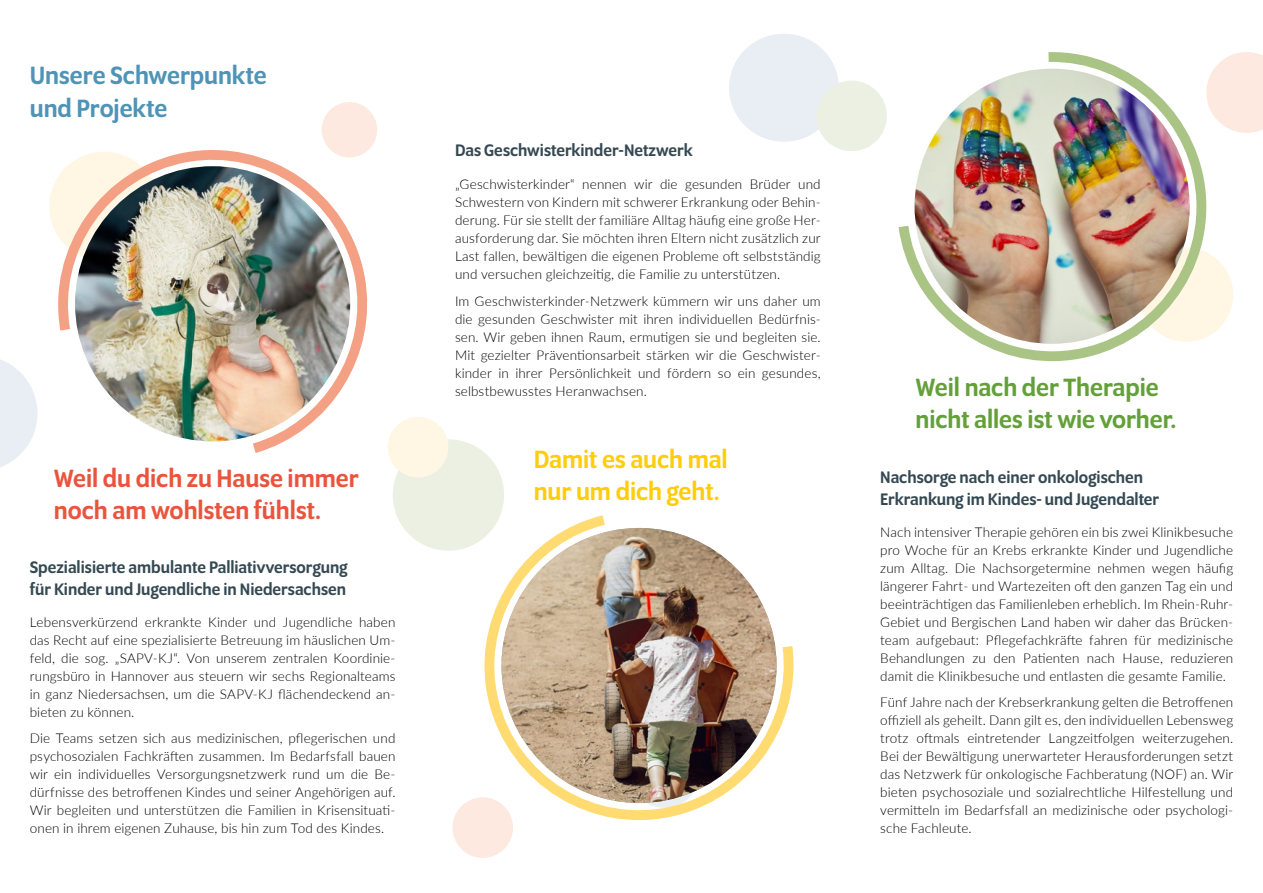
<style>
.page{position:relative;width:1263px;height:893px;background:#fff}
.page>*{position:absolute;margin:0;border:0;box-sizing:border-box;transform-origin:0 0}
.Überschrift_2{font:500 27px/32.4px "Program OT";color:#ea543c}
.Überschrift_2-2{font:500 27px/32.4px "Program OT";color:#63a03a}
.Überschrift_1{font:500 27px/32.4px "Program OT";color:#4f94b6}
.Überschrift_2-3{font:500 27px/32.4px "Program OT";color:#ffcd09}
.Überschrift_2-4{font:500 18px/21.6px "Program OT";color:#354953}
.Fließtext_-_Lato{font:300 13.5px/18px "Lato";letter-spacing:.01em;color:#000;text-align:justify}
</style>
<div class="page">
<div style="left:729px;top:34px;width:110px;height:108px;background:#e8eef4;border-radius:50%"></div>
<svg style="left:0;top:359px;width:37px;height:108px"></svg>
<div style="left:393px;top:439px;width:111px;height:112px;background:#ebf0e2;border-radius:50%"></div>
<div style="left:1139px;top:248px;width:94px;height:94px;background:#fff7e4;border-radius:50%"></div>
<div style="left:322px;top:102px;width:55px;height:55px;background:#fde9e0;border-radius:50%"></div>
<svg style="left:1209px;top:52px;width:54px;height:81px;background:#fdebe4"></svg>
<div style="left:388px;top:417px;width:60px;height:60px;background:#fff7e4;border-radius:50%"></div>
<div style="left:452px;top:797px;width:61px;height:61px;background:#fde9e0;border-radius:50%"></div>
<div style="left:816px;top:81px;width:71px;height:70px;background:#ebf0e2;border-radius:50%"></div>
<img style="left:898px;top:52px;width:311px;height:310px">
<img style="left:49px;top:138px;width:327px;height:315px">
<img style="left:475px;top:515px;width:319px;height:308px">
<p class="Überschrift_1" style="left:30px;top:59px;width:238px">Unsere Schwerpunkte und Projekte</p>
<p class="Überschrift_2" style="left:54px;top:462px;width:306px">Weil du dich zu Hause immer noch am wohlsten fühlst.</p>
<p class="Überschrift_2-4" style="left:30px;top:556px;width:319px">Spezialisierte ambulante Palliativversorgung für Kinder und Jugendliche in Niedersachsen</p>
<p class="Fließtext_-_Lato" style="left:30px;top:613px;width:367px">Lebensverkürzend erkrankte Kinder und Jugendliche haben das Recht auf eine spezialisierte Betreuung im häuslichen Um&shy;feld, die sog. „SAPV-KJ“. Von unserem zentralen Koordinie&shy;rungsbüro in Hannover aus steuern wir sechs Regionalteams in ganz Niedersachsen, um die SAPV-KJ flächendeckend an&shy;bieten zu können.</p>
<p class="Fließtext_-_Lato" style="left:30px;top:729px;width:367px">Die Teams setzen sich aus medizinischen, pflegerischen und psychosozialen Fachkräften zusammen. Im Bedarfsfall bauen wir ein individuelles Versorgungsnetzwerk rund um die Be&shy;dürfnisse des betroffenen Kindes und seiner Angehörigen auf.<br>Wir begleiten und unterstützen die Familien in Krisensituati&shy;onen in ihrem eigenen Zuhause, bis hin zum Tod des Kindes.</p>
<p class="Überschrift_2-4" style="left:455px;top:139px;width:239px">Das Geschwisterkinder-Netzwerk</p>
<p class="Fließtext_-_Lato" style="left:455px;top:175px;width:367px">„Geschwisterkinder“ nennen wir die gesunden Brüder und Schwestern von Kindern mit schwerer Erkrankung oder Behin&shy;derung. Für sie stellt der familiäre Alltag häufig eine große Her&shy;ausforderung dar. Sie möchten ihren Eltern nicht zusätzlich zur Last fallen, bewältigen die eigenen Probleme oft selbstständig und versuchen gleichzeitig, die Familie zu unterstützen.</p>
<p class="Fließtext_-_Lato" style="left:455px;top:292px;width:367px">Im Geschwisterkinder-Netzwerk kümmern wir uns daher um die gesunden Geschwister mit ihren individuellen Bedürfnis&shy;sen. Wir geben ihnen Raum, ermutigen sie und begleiten sie.<br>Mit gezielter Präventionsarbeit stärken wir die Geschwister&shy;kinder in ihrer Persönlichkeit und fördern so ein gesundes, selbstbewusstes Heranwachsen.</p>
<p class="Überschrift_2-3" style="left:534px;top:443px;width:196px">Damit es auch mal nur um dich geht.</p>
<p class="Überschrift_2-2" style="left:915px;top:371px;width:262px">Weil nach der Therapie nicht alles ist wie vorher.</p>
<p class="Überschrift_2-4" style="left:880px;top:466px;width:280px">Nachsorge nach einer onkologischen<br>Erkrankung im Kindes- und Jugendalter</p>
<p class="Fließtext_-_Lato" style="left:880px;top:523px;width:354px">Nach intensiver Therapie gehören ein bis zwei Klinikbesuche pro Woche für an Krebs erkrankte Kinder und Jugendliche zum Alltag. Die Nachsorgetermine nehmen wegen häufig längerer Fahrt- und Wartezeiten oft den ganzen Tag ein und beeinträchtigen das Familienleben erheblich. Im Rhein-Ruhr-Gebiet und Bergischen Land haben wir daher das Brücken&shy;team aufgebaut: Pflegefachkräfte fahren für medizinische Behandlungen zu den Patienten nach Hause, reduzieren damit die Klinikbesuche und entlasten die gesamte Familie.</p>
<p class="Fließtext_-_Lato" style="left:880px;top:693px;width:354px">Fünf Jahre nach der Krebserkrankung gelten die Betroffenen offiziell als geheilt. Dann gilt es, den individuellen Lebensweg trotz oftmals eintretender Langzeitfolgen weiterzugehen.<br>Bei der Bewältigung unerwarteter Herausforderungen setzt das Netzwerk für onkologische Fachberatung (NOF) an. Wir bieten psychosoziale und sozialrechtliche Hilfestellung und vermitteln im Bedarfsfall an medizinische oder psychologi&shy;sche Fachleute.</p>
</div>
